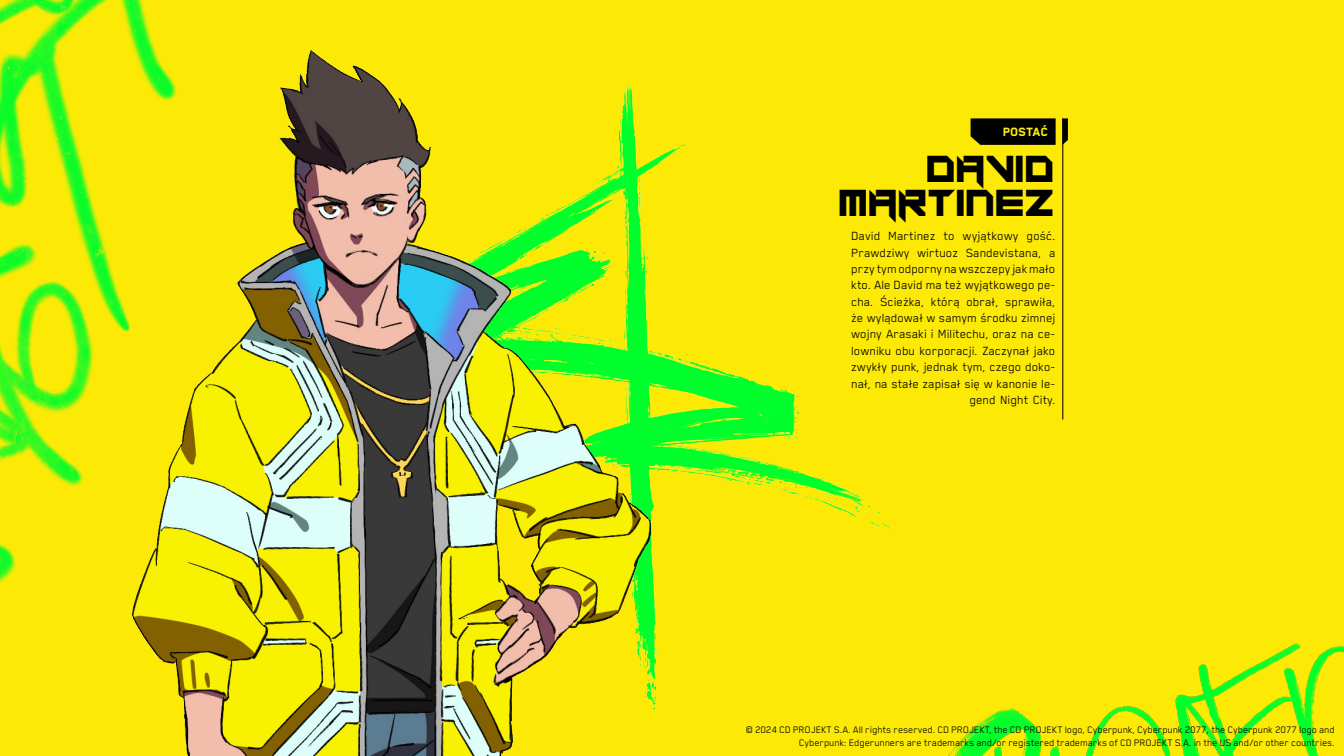
<style>
.page{position:relative;width:1344px;height:756px;background:#fcea06}
.page>*{position:absolute;margin:0;border:0;box-sizing:border-box;transform-origin:0 0}
.t1{font:32.9px/34.4px "Motor Block";color:#000;text-align:right}
.t2{font:800 13.86px "Blender Pro";color:#fcee0a}
.t3{font:13.65px/16.4px "Blender Pro";color:#000}
.t4{font:10.85px/13px "Blender Pro";color:#000;text-align:right}
.t5{font:800 10.61px "Blender Pro";color:#feeb03}
</style>
<div class="page">
<img style="left:712px;top:118px;width:352px;height:412px">
<img style="left:0;top:0;width:144px;height:584px">
<img style="left:948px;top:643px;width:396px;height:113px">
<img style="left:35px;top:8px;width:677px;height:748px">
<hr style="left:1062px;top:118px;width:1px;height:302px;background:#000">
<svg style="left:971px;top:118px;width:85px;height:27px"></svg>
<svg style="left:1062px;top:118px;width:6px;height:27px"></svg>
<p class="t2" style="left:1003px;top:124px;width:47px">POSTAĆ</p>
<p class="t5" style="left:997px;top:124px;width:54px">CHARACTER</p>
<h1 class="t1" style="left:840px;top:151px;width:217px">DAVID<br>MARTINEZ</h1>
<p class="t3" style="left:1027px;top:227px;width:30px">gość.</p>
<p class="t3" style="left:852px;top:227px;width:31px">David</p>
<p class="t3" style="left:889px;top:227px;width:49px">Martinez</p>
<p class="t3" style="left:963px;top:227px;width:57px">wyjątkowy</p>
<p class="t3" style="left:944px;top:227px;width:13px">to</p>
<p class="t3" style="left:852px;top:244px;width:206px">Prawdziwy przytymodpornynawszczepyjakmało</p>
<p class="t3" style="left:1006px;top:293px;width:52px">sprawiła,</p>
<p class="t3" style="left:918px;top:244px;width:42px">wirtuoz</p>
<p class="t3" style="left:966px;top:244px;width:91px">Sandevistana a,</p>
<p class="t3" style="left:852px;top:277px;width:206px">kto. Ale David ma też wyjątkowego pe-</p>
<p class="t3" style="left:852px;top:309px;width:206px">że wylądował w samym środku zimnej</p>
<p class="t3" style="left:852px;top:342px;width:206px">lowniku obu korporacji. Zaczynał jako</p>
<p class="t3" style="left:880px;top:293px;width:46px">Ścieżka,</p>
<p class="t3" style="left:931px;top:293px;width:30px">którą</p>
<p class="t3" style="left:852px;top:293px;width:24px">cha.</p>
<p class="t3" style="left:967px;top:293px;width:33px">obrał,</p>
<p class="t3" style="left:852px;top:326px;width:206px">wojny Arasaki i Militechu, oraz na ce-</p>
<p class="t3" style="left:852px;top:358px;width:206px">zwykły punk, jednak tym, czego doko-</p>
<p class="t3" style="left:852px;top:375px;width:206px">nał, na stałe zapisał się w kanonie le-</p>
<p class="t3" style="left:970px;top:391px;width:88px">gend Night City.</p>
<p class="t4" style="left:746px;top:723px;width:590px">© 2024 CD PROJEKT .A.S All rights reserved. CD PROJEKT, the CD PROJEKT logo, Cyberpunk, Cyberpunk 2077, the Cyberpunk 2077 logo and<br>Cyberpunk: Edgerunners are trademarks and/or registered trademarks of CD PROJEKT i n.A.S the US and/or other countries.</p>
</div>
